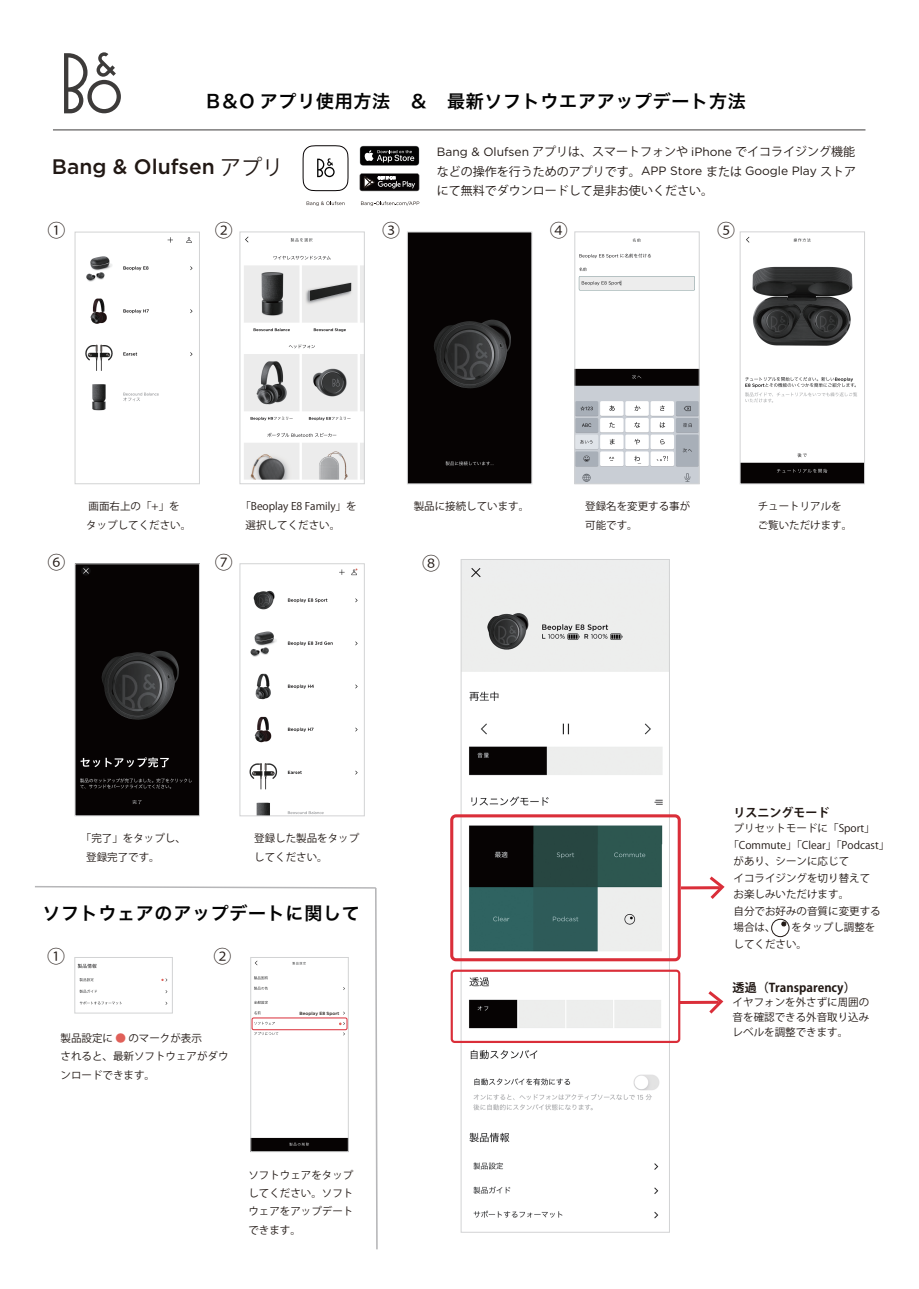
<style>
.page{position:relative;width:919px;height:1289px;background:#fff}
.page>*{position:absolute;margin:0;border:0;box-sizing:border-box;transform-origin:0 0}
.t1{font:500 21px "Gotham";color:#211814}
.t2{font:18px "Hira Kaku Pro N W6";letter-spacing:.04em;color:#030303}
.t3{font:18px "Koz Go Pr 6 N";color:#211814}
.t4{font:12px/19.5px "Koz Go Pr 6 N";color:#211814;text-align:justify}
.t5{font:700 12px "Koz Go Pr 6 N";color:#211814}
.t6{font:10.5px/18.3px "Koz Go Pr 6 N";color:#211814}
.t7{font:500 4.5px "Gotham";color:#211814}
.s1{font-family:"Koz Go Pr 6 N";font-weight:400}
.s2{font-family:"Gotham"}
.s3{color:#e06059}
</style>
<div class="page">
<svg style="left:64px;top:52px;width:57px;height:61px"></svg>
<svg style="left:706px;top:876px;width:19px;height:23px"></svg>
<hr style="left:681px;top:886px;width:38px;height:3px;background:#da2e39">
<svg style="left:306px;top:201px;width:38px;height:5px"></svg>
<svg style="left:359px;top:146px;width:60px;height:20px"></svg>
<svg style="left:360px;top:173px;width:59px;height:18px"></svg>
<svg style="left:361px;top:201px;width:58px;height:5px"></svg>
<img style="left:85px;top:237px;width:108px;height:174px">
<div style="left:75px;top:232px;width:125px;height:252px;border:1px solid #d2d3d4"></div>
<img style="left:244px;top:236px;width:119px;height:244px">
<div style="left:239px;top:231px;width:126px;height:253px;border:1px solid #d2d3d4"></div>
<img style="left:409px;top:234px;width:121px;height:248px">
<div style="left:407px;top:232px;width:125px;height:252px;border:1px solid #d2d3d4"></div>
<img style="left:576px;top:238px;width:121px;height:244px">
<div style="left:574px;top:231px;width:125px;height:253px;border:1px solid #d2d3d4"></div>
<img style="left:77px;top:565px;width:121px;height:249px">
<div style="left:75px;top:563px;width:125px;height:253px;border:1px solid #d2d3d4"></div>
<img style="left:249px;top:568px;width:109px;height:246px">
<div style="left:239px;top:563px;width:126px;height:253px;border:1px solid #d2d3d4"></div>
<img style="left:462px;top:561px;width:205px;height:658px">
<div style="left:460px;top:559px;width:209px;height:673px;border:1px solid #d2d3d4"></div>
<div style="left:450px;top:814px;width:230px;height:147px;border:3px solid #da2e39;border-radius:4px"></div>
<svg style="left:35px;top:886px;width:343px;height:364px"></svg>
<div style="left:771px;top:919px;width:18px;height:17px;border:1px solid #211814;border-radius:50%"></div>
<svg style="left:781px;top:921px;width:5px;height:5px"></svg>
<div style="left:450px;top:969px;width:230px;height:73px;border:2px solid #da2e39;border-radius:3px"></div>
<svg style="left:705px;top:991px;width:19px;height:23px"></svg>
<hr style="left:679px;top:1000px;width:39px;height:3px;background:#da2e39">
<div style="left:312px;top:1008px;width:29px;height:7px;background:#fff"></div>
<img style="left:741px;top:236px;width:121px;height:246px">
<div style="left:739px;top:231px;width:125px;height:253px;border:1px solid #d2d3d4"></div>
<svg style="left:302px;top:146px;width:46px;height:45px"></svg>
<h2 class="t2" style="left:206px;top:85px;width:540px">B＆O アプリ使用方法　＆　最新ソフトウエアアップデート方法</h2>
<h1 class="t1" style="left:52px;top:153px;width:233px">Bang &amp; Olufsen <span class="s1">アプリ</span></h1>
<p class="t4" style="left:437px;top:142px;width:420px"><span class="s2">Bang &amp; Olufsen</span> アプリは、スマートフォンや <span class="s2">iPhone</span> でイコライジング機能などの操作を行うためのアプリです。<span class="s2">APP Store</span> または <span class="s2">Google Play</span> ストアにて無料でダウンロードして是非お使いください。</p>
<h2 class="t3" style="left:47px;top:220px;width:19px">①</h2>
<h2 class="t3" style="left:215px;top:220px;width:19px">②</h2>
<h2 class="t3" style="left:382px;top:220px;width:19px">③</h2>
<h2 class="t3" style="left:549px;top:220px;width:19px">④</h2>
<h2 class="t3" style="left:717px;top:220px;width:19px">⑤</h2>
<p class="t6" style="left:86px;top:497px;width:106px">画面右上の「+」を<br>タップしてください。</p>
<p class="t6" style="left:585px;top:497px;width:106px">登録名を変更する事が可能です。</p>
<p class="t6" style="left:246px;top:497px;width:112px;text-indent:-5px">「Beoplay E8 Family」を選択してください。</p>
<p class="t6" style="left:413px;top:497px;width:117px">製品に接続しています。</p>
<p class="t6" style="left:757px;top:497px;width:96px">チュートリアルをご覧いただけます。</p>
<h2 class="t3" style="left:47px;top:552px;width:19px">⑥</h2>
<h2 class="t3" style="left:215px;top:552px;width:19px">⑦</h2>
<h2 class="t3" style="left:422px;top:553px;width:19px">⑧</h2>
<p class="t6" style="left:86px;top:829px;width:101px;text-indent:-5px">「完了」をタップし、登録完了です。</p>
<p class="t6" style="left:254px;top:829px;width:106px">登録した製品をタップしてください。</p>
<h2 class="t2" style="left:42px;top:897px;width:319px">ソフトウェアのアップデートに関して</h2>
<h2 class="t3" style="left:47px;top:946px;width:19px">①</h2>
<h2 class="t3" style="left:213px;top:946px;width:19px">②</h2>
<p class="t6" style="left:60px;top:1029px;width:170px">製品設定に <span class="s3">●</span> のマークが表示<br>されると、最新ソフトウェアがダウンロードできます。</p>
<p class="t7" style="left:299px;top:1010px;width:41px">Beoplay E8 Sport</p>
<p class="t6" style="left:248px;top:1165px;width:106px;text-align:justify">ソフトウェアをタップしてください。ソフトウェアをアップデートできます。</p>
<p class="t5" style="left:733px;top:806px;width:98px">リスニングモード</p>
<p class="t6" style="left:733px;top:819px;width:142px">プリセットモードに「Sport」</p>
<p class="t6" style="left:728px;top:836px;width:162px">「Commute」「Clear」「Podcast」</p>
<p class="t6" style="left:733px;top:852px;width:117px">があり、シーンに応じて</p>
<p class="t6" style="left:733px;top:869px;width:138px">イコライジングを切り替えて</p>
<p class="t6" style="left:733px;top:885px;width:117px">お楽しみいただけます。</p>
<p class="t6" style="left:733px;top:902px;width:149px">自分でお好みの音質に変更する</p>
<p class="t6" style="left:733px;top:918px;width:143px">場合は、　　をタップし調整を</p>
<p class="t6" style="left:733px;top:935px;width:75px">してください。</p>
<p class="t5" style="left:732px;top:981px;width:124px">透過（Transparency）</p>
<p class="t6" style="left:732px;top:994px;width:138px;line-height:15px;text-align:justify">イヤフォンを外さずに周囲の音を確認できる外音取り込みレベルを調整できます。</p>
</div>
